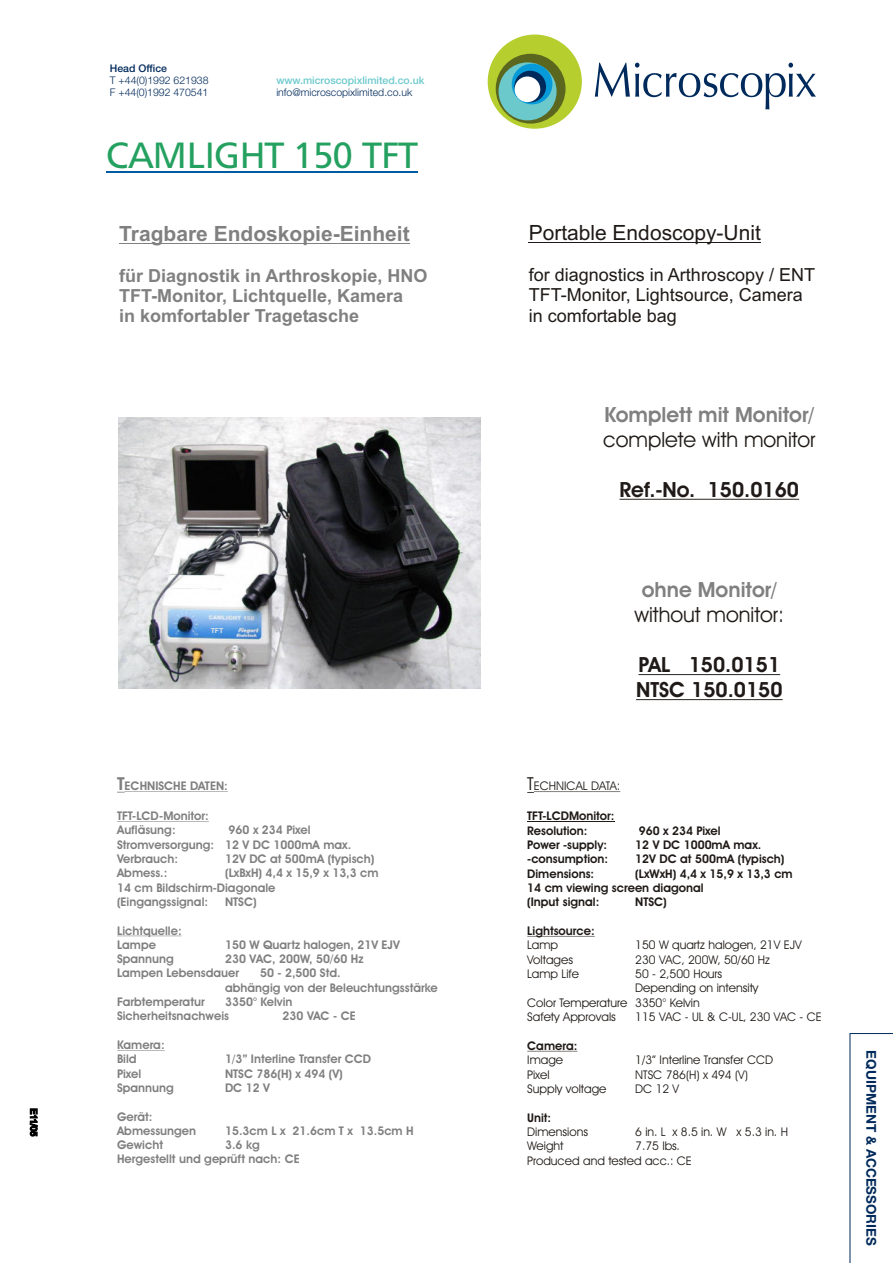
<style>
.page{position:relative;width:893px;height:1263px;background:#fff}
.page>*{position:absolute;margin:0;border:0;box-sizing:border-box;transform-origin:0 0}
.t1{font:36px "Frutiger BSK";color:#24a160}
.t2{font:700 21px/25px "Avant Garde Bk BT";color:#1f1a17}
.t3{font:21px "Avant Garde Bk BT";color:#1f1a17}
.t4{font:700 21px "Avant Garde Bk BT";color:#808080}
.t5{font:700 21px "Arial";color:#808080}
.t6{font:21px "Arial";color:#1f1a17}
.t7{font:700 18px/20.1px "Arial";color:#808080}
.t8{font:18px/20.1px "Arial";color:#1f1a17}
.t9{font:700 13.5px "Helvetica Neue";color:#002a5b}
.t10{font:700 12px/14.2px "Avant Garde Bk BT";color:#808080}
.t11{font:12px/14.4px "Avant Garde Bk BT";color:#1f1a17}
.t12{font:700 12px/14.2px "Avant Garde Bk BT";color:#1f1a17}
.t13{font:300 10.5px/12px "Helvetica Neue";color:#002a5b}
.t14{font:500 10.5px "Helvetica Neue";color:#6bc9cc}
.t15{font:500 10.5px "Helvetica Neue";color:#002a5b}
.t16{font:9px "Arial";color:#1f1a17}
.s1{font-size:18px}
</style>
<div class="page">
<img style="left:118px;top:583px;width:663px;height:106px">
<hr style="left:529px;top:242px;width:232px;height:1px;background:#1f1a17">
<hr style="left:119px;top:243px;width:291px;height:1px;background:#808080">
<hr style="left:534px;top:791px;width:86px;height:1px;background:#1f1a17">
<hr style="left:527px;top:821px;width:88px;height:1px;background:#1f1a17">
<hr style="left:527px;top:936px;width:68px;height:1px;background:#1f1a17">
<hr style="left:527px;top:1051px;width:50px;height:1px;background:#1f1a17">
<hr style="left:125px;top:791px;width:103px;height:1px;background:#808080">
<hr style="left:117px;top:821px;width:92px;height:1px;background:#808080">
<hr style="left:117px;top:936px;width:65px;height:1px;background:#808080">
<hr style="left:117px;top:1050px;width:48px;height:1px;background:#808080">
<img style="left:119px;top:417px;width:361px;height:271px">
<hr style="left:620px;top:499px;width:179px;height:1px;background:#1f1a17">
<hr style="left:638px;top:674px;width:142px;height:1px;background:#1f1a17">
<hr style="left:636px;top:699px;width:147px;height:1px;background:#1f1a17">
<hr style="left:107px;top:172px;width:311px;height:1px;background:#005ca1">
<div style="left:488px;top:35px;width:94px;height:94px;background:#b6cf2f;border-radius:50%"></div>
<div style="left:496px;top:54px;width:69px;height:70px;background:#5b671e;border-radius:50%"></div>
<div style="left:499px;top:62px;width:58px;height:58px;background:#6bc9cc;border-radius:50%"></div>
<div style="left:512px;top:64px;width:40px;height:40px;background:#069ad9;border-radius:50%"></div>
<div style="left:514px;top:71px;width:32px;height:31px;background:#002a5b;border-radius:50%"></div>
<div style="left:515px;top:76px;width:25px;height:26px;background:#fff;border-radius:50%"></div>
<svg style="left:595px;top:63px;width:221px;height:46px"></svg>
<hr style="left:850px;top:1033px;width:1px;height:230px;background:#002a5b">
<hr style="left:850px;top:1033px;width:43px;height:1px;background:#002a5b">
<svg style="left:211px;top:628px;width:12px;height:5px"></svg>
<p class="t15" style="left:110px;top:64px;width:59px">Head Office</p>
<p class="t13" style="left:110px;top:75px;width:100px">T +44(0)1992 621938<br>F +44(0)1992 470541</p>
<p class="t14" style="left:276px;top:76px;width:150px">www.microscopixlimited.co.uk</p>
<p class="t13" style="left:276px;top:87px;width:137px">info@microscopixlimited.co.uk</p>
<h1 class="t1" style="left:107px;top:135px;width:313px">CAMLIGHT 150 TFT</h1>
<h2 class="t5" style="left:119px;top:226px;width:292px">Tragbare Endoskopie-Einheit</h2>
<h3 class="t7" style="left:119px;top:268px;width:310px">für Diagnostik in Arthroskopie, HNO<br>TFT-Monitor, Lichtquelle, Kamera<br>in komfortabler Tragetasche</h3>
<p class="t16" style="left:37px;top:1108px;width:29px;rotate:90deg">E11/05</p>
<p class="t10" style="left:117px;top:780px;width:112px"><span class="s1">T</span>ECHNISCHE DATEN:</p>
<p class="t10" style="left:117px;top:810px;width:93px">TFT-LCD-Monitor:<br>Aufläsung:</p>
<p class="t10" style="left:117px;top:824px;width:236px;text-indent:111px">960 x 234 Pixel<br>Stromversorgung: 12 V DC 1000mA max.<br>Verbrauch:</p>
<p class="t10" style="left:225px;top:853px;width:151px">12V DC at 500mA (typisch)</p>
<p class="t10" style="left:117px;top:867px;width:263px;text-indent:108px">(LxBxH) 4,4 x 15,9 x 13,3 cm<br>14 cm Bildschirm-Diagonale<br>(Eingangssignal:</p>
<p class="t10" style="left:117px;top:867px;width:52px">Abmess.:</p>
<p class="t10" style="left:225px;top:896px;width:33px">NTSC)</p>
<p class="t10" style="left:117px;top:924px;width:66px">Lichtquelle:<br>Lampe</p>
<p class="t10" style="left:225px;top:939px;width:176px">150 W Quartz halogen, 21V EJV</p>
<p class="t10" style="left:117px;top:953px;width:58px">Spannung</p>
<p class="t10" style="left:117px;top:953px;width:248px;text-indent:108px">230 VAC, 200W, 50/60 Hz<br>Lampen Lebensdauer</p>
<p class="t10" style="left:225px;top:967px;width:214px;text-indent:35px">50 - 2,500 Std.<br>abhängig von der Beleuchtungsstärke</p>
<p class="t10" style="left:117px;top:996px;width:177px;text-indent:108px">3350° Kelvin<br>Sicherheitsnachweis</p>
<p class="t10" style="left:117px;top:996px;width:89px">Farbtemperatur</p>
<p class="t10" style="left:283px;top:1010px;width:75px">230 VAC - CE</p>
<p class="t10" style="left:117px;top:1039px;width:49px">Kamera:<br>Bild</p>
<p class="t10" style="left:225px;top:1053px;width:148px">1/3” Interline Transfer CCD</p>
<p class="t10" style="left:117px;top:1067px;width:26px">Pixel</p>
<p class="t10" style="left:225px;top:1067px;width:119px">NTSC 786(H) x 494 (V)</p>
<p class="t10" style="left:117px;top:1082px;width:58px">Spannung</p>
<p class="t10" style="left:225px;top:1082px;width:46px">DC 12 V</p>
<p class="t10" style="left:117px;top:1110px;width:81px">Gerät:<br>Abmessungen</p>
<p class="t10" style="left:225px;top:1125px;width:190px">15.3cm L x 21.6cm T x 13.5cm H</p>
<p class="t10" style="left:117px;top:1139px;width:47px">Gewicht</p>
<p class="t10" style="left:117px;top:1139px;width:184px;text-indent:108px">3.6 kg<br>Hergestellt und geprüft nach: CE</p>
<h2 class="t6" style="left:529px;top:225px;width:233px">Portable Endoscopy-Unit</h2>
<h3 class="t8" style="left:529px;top:267px;width:288px">for diagnostics in Arthroscopy / ENT<br>TFT-Monitor, Lightsource, Camera in comfortable bag</h3>
<h2 class="t4" style="left:604px;top:407px;width:211px">Komplett mit Monitor/</h2>
<h2 class="t3" style="left:603px;top:432px;width:214px">complete with monitor</h2>
<h2 class="t2" style="left:620px;top:479px;width:181px">Ref.-No. 150.0160</h2>
<h2 class="t4" style="left:642px;top:582px;width:137px">ohne Monitor/</h2>
<h2 class="t3" style="left:635px;top:607px;width:151px">without monitor:</h2>
<h2 class="t2" style="left:636px;top:654px;width:148px">PAL 150.0151<br>NTSC 150.0150</h2>
<p class="t11" style="left:527px;top:780px;width:95px"><span class="s1">T</span>ECHNICAL DATA:</p>
<p class="t12" style="left:527px;top:810px;width:89px">TFT-LCDMonitor:<br>Resolution:</p>
<p class="t12" style="left:639px;top:824px;width:83px">960 x 234 Pixel</p>
<p class="t12" style="left:527px;top:839px;width:81px">Power -supply:</p>
<p class="t12" style="left:635px;top:839px;width:128px">12 V DC 1000mA max.</p>
<p class="t12" style="left:527px;top:853px;width:82px">-consumption:</p>
<p class="t12" style="left:635px;top:853px;width:151px">12V DC at 500mA (typisch)</p>
<p class="t12" style="left:527px;top:867px;width:68px">Dimensions:</p>
<p class="t12" style="left:527px;top:867px;width:267px;text-indent:108px">(LxWxH) 4,4 x 15,9 x 13,3 cm<br>14 cm viewing screen diagonal<br>(Input signal:</p>
<p class="t12" style="left:635px;top:896px;width:33px">NTSC)</p>
<p class="t12" style="left:527px;top:925px;width:69px">Lightsource:</p>
<p class="t11" style="left:527px;top:939px;width:32px">Lamp</p>
<p class="t11" style="left:635px;top:939px;width:168px">150 W quartz halogen, 21V EJV</p>
<p class="t11" style="left:527px;top:953px;width:47px">Voltages</p>
<p class="t11" style="left:635px;top:953px;width:136px">230 VAC, 200W, 50/60 Hz</p>
<p class="t11" style="left:527px;top:968px;width:53px">Lamp Life</p>
<p class="t11" style="left:635px;top:968px;width:89px">50 - 2,500 Hours</p>
<p class="t11" style="left:635px;top:982px;width:125px">Depending on intensity</p>
<p class="t11" style="left:527px;top:996px;width:174px">Color Temperature 3350° Kelvin</p>
<p class="t11" style="left:527px;top:1011px;width:90px">Safety Approvals</p>
<p class="t11" style="left:635px;top:1011px;width:188px">115 VAC - UL &amp; C-UL, 230 VAC - CE</p>
<p class="t12" style="left:527px;top:1039px;width:52px">Camera:</p>
<p class="t11" style="left:527px;top:1054px;width:37px">Image</p>
<p class="t11" style="left:635px;top:1054px;width:139px">1/3” Interline Transfer CCD</p>
<p class="t11" style="left:527px;top:1068px;width:24px">Pixel</p>
<p class="t11" style="left:635px;top:1068px;width:114px">NTSC 786(H) x 494 (V)</p>
<p class="t11" style="left:527px;top:1083px;width:81px">Supply voltage</p>
<p class="t11" style="left:635px;top:1083px;width:46px">DC 12 V</p>
<p class="t12" style="left:527px;top:1111px;width:26px">Unit:</p>
<p class="t11" style="left:527px;top:1126px;width:62px">Dimensions</p>
<p class="t11" style="left:635px;top:1126px;width:154px">6 in. L x 8.5 in. W x 5.3 in. H</p>
<p class="t11" style="left:527px;top:1140px;width:38px">Weight</p>
<p class="t11" style="left:527px;top:1140px;width:166px;text-indent:108px">7.75 Ibs.<br>Produced and tested acc.: CE</p>
<p class="t9" style="left:876px;top:1050px;width:197px;rotate:90deg">EQUIPMENT &amp; ACCESSORIES</p>
</div>
